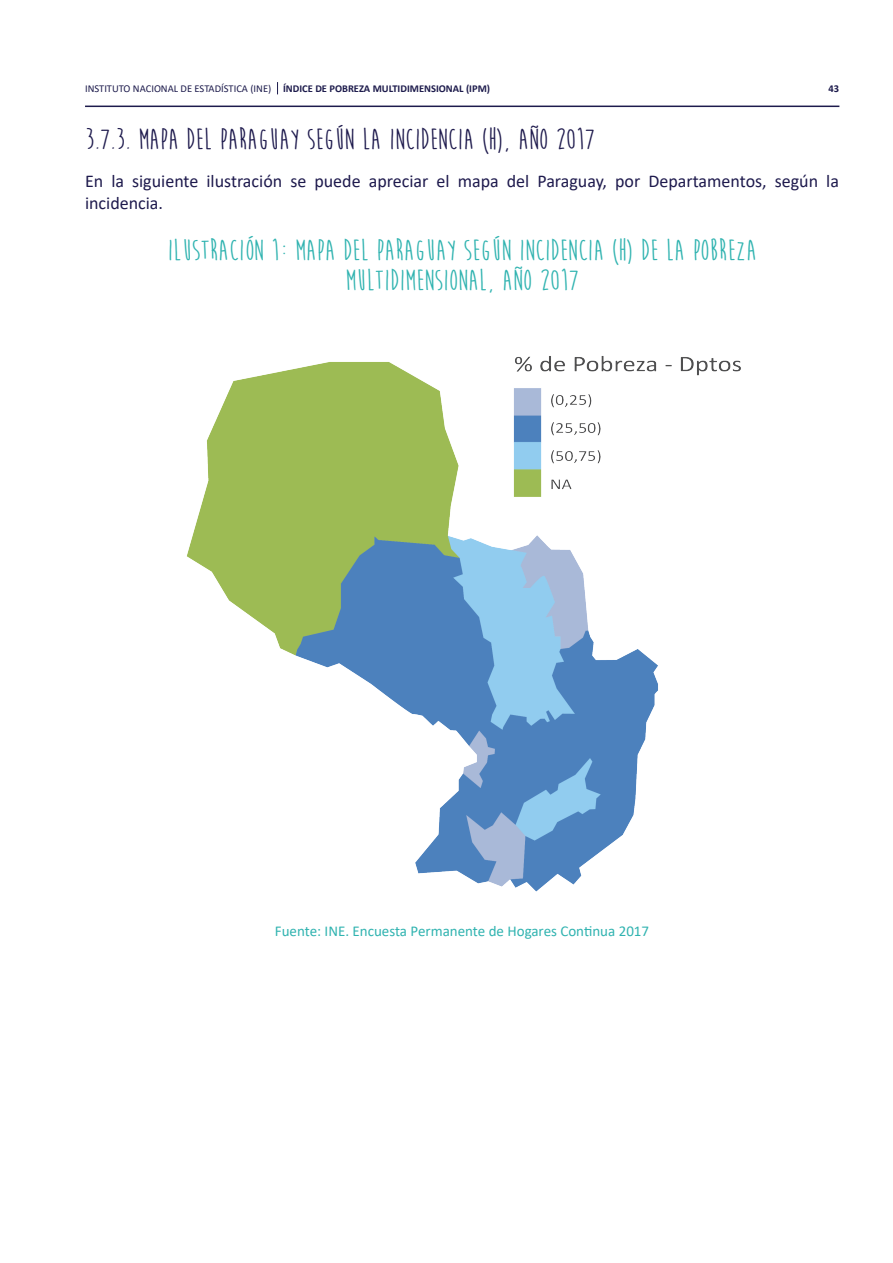
<style>
.page{position:relative;width:893px;height:1263px;background:#fff}
.page>*{position:absolute;margin:0;border:0;box-sizing:border-box;transform-origin:0 0}
.t1{font:700 30px/30px "Moon Flower";color:#30b3b0;text-align:center}
.t2{font:700 30px "Moon Flower";color:#1e1a4d}
.t3{font:18px/21.6px "Calibri";color:#1e1a4d}
.t4{font:15px "Calibri";color:#30b3b0}
.t5{font:700 10.5px "Calibri";color:#1d1b4c}
.s1{font-weight:400}
</style>
<div class="page">
<hr style="left:85px;top:106px;width:754px;height:1px;background:#1d1b4c">
<svg style="left:277px;top:82px;width:1px;height:12px"></svg>
<img style="left:187px;top:356px;width:554px;height:536px">
<p class="t5" style="left:85px;top:81px;width:407px"><span class="s1">INSTITUTO NACIONAL DE ESTADÍSTICA (INE)</span> ÍNDICE DE POBREZA MULTIDIMENSIONAL (IPM)</p>
<p class="t5" style="left:828px;top:81px;width:12px">43</p>
<p class="t2" style="left:85px;top:123px;width:511px">3.7.3. MAPA DEL PARAGUAY SEGÚN LA INCIDENCIA (H), AÑO 2017</p>
<p class="t3" style="left:85px;top:170px;width:755px">En la siguiente ilustración se puede apreciar el mapa del Paraguay, por Departamentos, según la incidencia.</p>
<p class="t1" style="left:167px;top:236px;width:591px">ILUSTRACIÓN 1: MAPA DEL PARAGUAY SEGÚN INCIDENCIA (H) DE LA POBREZA<br>MULTIDIMENSIONAL, AÑO 2017</p>
<p class="t4" style="left:275px;top:921px;width:376px">Fuente: INE. Encuesta Permanente de Hogares Continua 2017</p>
</div>
